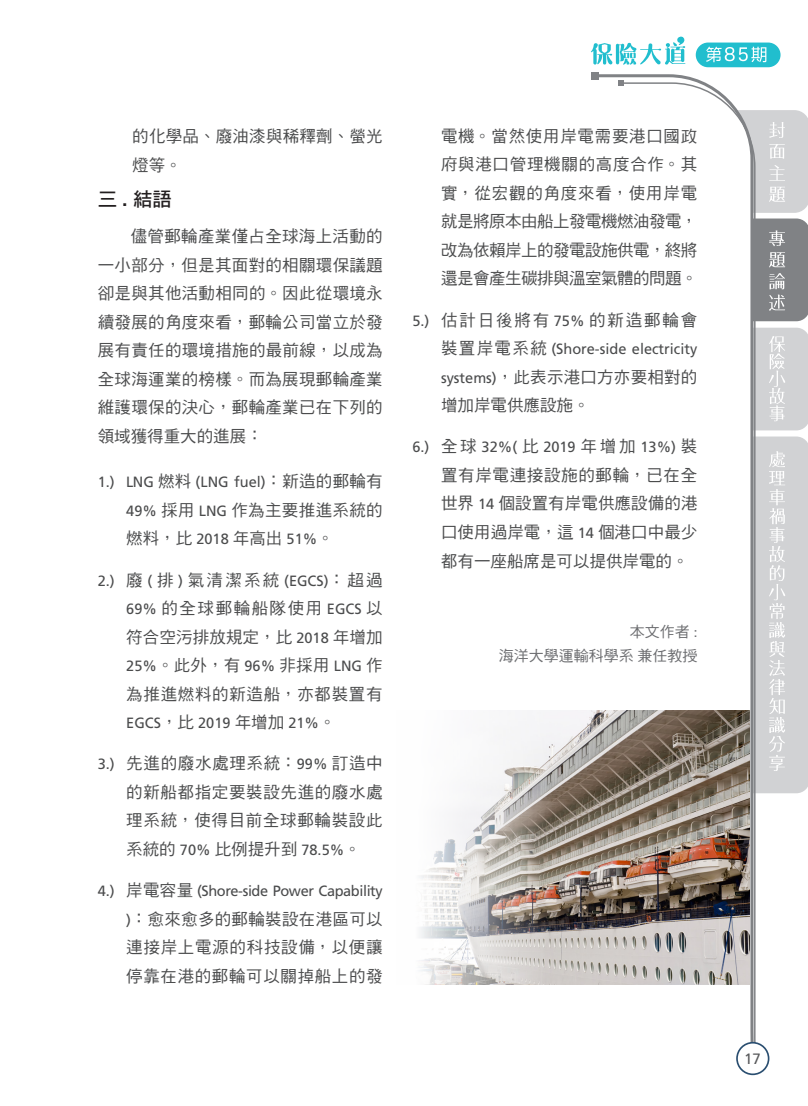
<style>
.page{position:relative;width:808px;height:1106px;background:#fff}
.page>*{position:absolute;margin:0;border:0;box-sizing:border-box;transform-origin:0 0}
._0-內文標1{font:19.5px "DF Hei Std W7";color:#231f20}
._00-_1_內文齊頭{font:16.5px/28.5px "DF Hei Std W5";letter-spacing:.02em;color:#4b4c4d;text-align:justify}
._0-中文內文{font:16.5px/28.5px "DF Hei Std W5";letter-spacing:.02em;color:#4b4c4d;text-align:justify}
._0-內文標_一_內文{font:16.5px/29.2px "DF Hei Std W5";letter-spacing:.015em;color:#4b4c4d}
._00-_1_內文齊頭-2{font:16.5px "DF Hei Std W5";letter-spacing:.11em;color:#4b4c4d}
._00-_1_內文齊頭-3{font:16.5px "DF Hei Std W5";letter-spacing:.04em;color:#4b4c4d}
._0-本文作者{font:15px "DF Hei Std W5";color:#6c6d70}
.t1{font:15px "Frutiger LT Std";color:#57585a}
._00-_1_內文齊頭-4{font:14.85px "Frutiger LT Std";color:#4b4c4d}
._00-_1_內文齊頭-5{font:14.85px "Frutiger LT Std";letter-spacing:-.03em;color:#4b4c4d}
.s1{font-family:"Frutiger LT Std";font-weight:700}
.s2{font-family:"DF Hei Std W5";font-size:16.5px}
.s3{font-family:"Frutiger LT Std";font-size:14.85px}
.s4{font-family:"Frutiger LT Std";font-size:13.5px}
</style>
<div class="page">
<div style="left:591px;top:72px;width:8px;height:8px;background:#808285"></div>
<svg style="left:619px;top:82px;width:138px;height:992px"></svg>
<svg style="left:618px;top:80px;width:6px;height:6px"></svg>
<svg style="left:714px;top:110px;width:94px;height:211px"></svg>
<svg style="left:737px;top:328px;width:71px;height:102px"></svg>
<svg style="left:737px;top:436px;width:71px;height:357px"></svg>
<div style="left:737px;top:1042px;width:31px;height:32px;background:#fff;border-radius:50%"></div>
<div style="left:736px;top:1041px;width:33px;height:34px;border:2px solid #2a4e70;border-radius:50%"></div>
<svg style="left:591px;top:36px;width:94px;height:29px"></svg>
<div style="left:696px;top:43px;width:84px;height:24px;background:#21bece;border-radius:12px"></div>
<svg style="left:706px;top:47px;width:60px;height:15px"></svg>
<div style="left:709px;top:949px;width:39px;height:72px;background:#fff"></div>
<img style="left:420px;top:711px;width:330px;height:273px">
<p class="_0-內文標_一_內文" style="left:132px;top:121px;width:252px">的化學品、廢油漆與稀釋劑、螢光燈等。</p>
<p class="_0-內文標1" style="left:98px;top:189px;width:76px">三 <span class="s1">.</span> 結語</p>
<p class="_0-中文內文" style="left:98px;top:222px;width:286px;text-indent:33px">儘管郵輪產業僅占全球海上活動的一小部分，但是其面對的相關環保議題卻是與其他活動相同的。因此從環境永續發展的角度來看，郵輪公司當立於發展有責任的環境措施的最前線，以成為全球海運業的榜樣。而為展現郵輪產業維護環保的決心，郵輪產業已在下列的領域獲得重大的進展：</p>
<p class="_00-_1_內文齊頭-4" style="left:98px;top:473px;width:286px">1.) LNG <span class="s2">燃料</span> (LNG fuel)<span class="s2">：新造的郵輪有</span></p>
<p class="_00-_1_內文齊頭" style="left:126px;top:495px;width:258px"><span class="s3">49%</span> 採用 <span class="s3">LNG</span> 作為主要推進系統的燃料，比 <span class="s3">2018</span> 年高出 <span class="s3">51%</span>。</p>
<p class="_00-_1_內文齊頭-4" style="left:98px;top:571px;width:286px">2.) <span class="s2">廢</span> ( <span class="s2">排</span> ) <span class="s2">氣清潔系統</span> (EGCS)<span class="s2">：超過</span></p>
<p class="_00-_1_內文齊頭" style="left:126px;top:593px;width:258px"><span class="s3">69%</span> 的全球郵輪船隊使用 <span class="s3">EGCS</span> 以符合空污排放規定，比 <span class="s3">2018</span> 年增加</p>
<p class="_00-_1_內文齊頭-4" style="left:126px;top:657px;width:258px">25%<span class="s2">。此外，有</span> 96% <span class="s2">非採用</span> LNG <span class="s2">作</span></p>
<p class="_00-_1_內文齊頭-3" style="left:126px;top:684px;width:258px">為推進燃料的新造船，亦都裝置有</p>
<p class="_00-_1_內文齊頭-4" style="left:126px;top:714px;width:211px">EGCS<span class="s2">，比</span> 2019 <span class="s2">年增加</span> 21%<span class="s2">。</span></p>
<p class="_00-_1_內文齊頭" style="left:126px;top:749px;width:258px;text-indent:-28px"><span class="s3">3.)</span> 先進的廢水處理系統：<span class="s3">99%</span> 訂造中的新船都指定要裝設先進的廢水處理系統，使得目前全球郵輪裝設此系統的 <span class="s3">70%</span> 比例提升到 <span class="s3">78.5%</span>。</p>
<p class="_00-_1_內文齊頭-5" style="left:98px;top:882px;width:286px">4.) <span class="s2">岸電容量</span> (Shore-side Power Capability</p>
<p class="_00-_1_內文齊頭" style="left:126px;top:904px;width:258px"><span class="s3">)</span>：愈來愈多的郵輪裝設在港區可以連接岸上電源的科技設備，以便讓停靠在港的郵輪可以關掉船上的發</p>
<p class="_00-_1_內文齊頭" style="left:441px;top:121px;width:258px">電機。當然使用岸電需要港口國政府與港口管理機關的高度合作。其實，從宏觀的角度來看，使用岸電就是將原本由船上發電機燃油發電，改為依賴岸上的發電設施供電，終將還是會產生碳排與溫室氣體的問題。</p>
<p class="_00-_1_內文齊頭-2" style="left:412px;top:311px;width:286px"><span class="s3">5.)</span> 估計日後將有 <span class="s3">75%</span> 的新造郵輪會</p>
<p class="_00-_1_內文齊頭-4" style="left:441px;top:340px;width:258px"><span class="s2">裝置岸電系統</span> (Shore-side electricity</p>
<p class="_00-_1_內文齊頭" style="left:441px;top:362px;width:258px"><span class="s3">systems)</span>，此表示港口方亦要相對的增加岸電供應設施。</p>
<p class="_00-_1_內文齊頭-4" style="left:412px;top:438px;width:286px">6.) <span class="s2">全球</span> 32%( <span class="s2">比</span> 2019 <span class="s2">年增加</span> 13%) <span class="s2">裝</span></p>
<p class="_00-_1_內文齊頭" style="left:441px;top:460px;width:258px">置有岸電連接設施的郵輪，已在全世界 <span class="s3">14</span> 個設置有岸電供應設備的港口使用過岸電，這 <span class="s3">14</span> 個港口中最少都有一座船席是可以提供岸電的。</p>
<p class="_0-本文作者" style="left:630px;top:623px;width:69px">本文作者 <span class="s4">:</span></p>
<p class="_0-本文作者" style="left:499px;top:647px;width:200px">海洋大學運輸科學系兼任教授</p>
<p class="t1" style="left:744px;top:1050px;width:18px">17</p>
</div>
